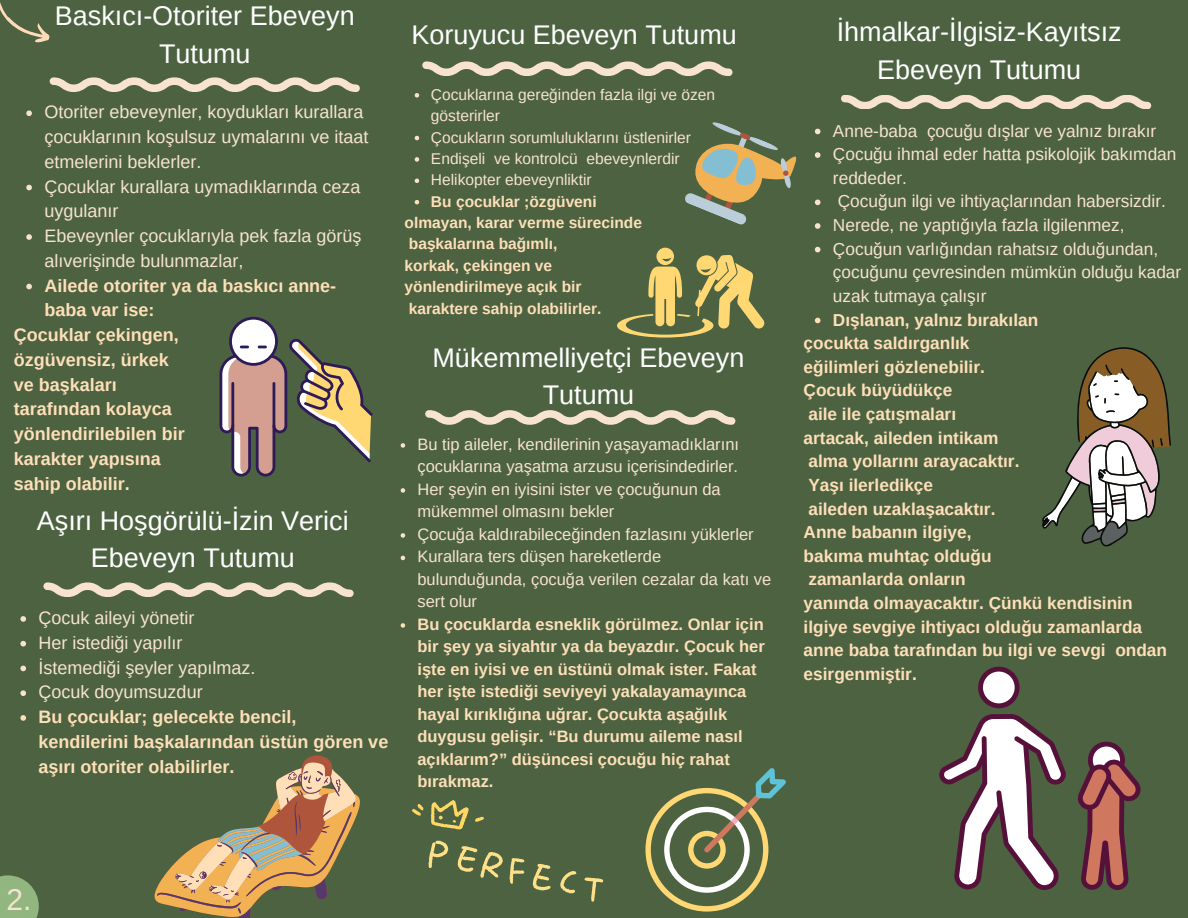
<style>
.page{position:relative;width:1188px;height:918px;background:#4c6241}
.page>*{position:absolute;margin:0;border:0;box-sizing:border-box;transform-origin:0 0}
.t1{font:30px "Arimo";color:#f7e3d0}
.t2{font:27px/37.2px "Arimo";color:#fff;text-align:center}
.t3{font:18px/24.8px "Arimo";color:#f7e3d0}
.t4{font:700 18px/24.8px "Arimo";color:#fedfb8}
.t5{font:700 17.25px/23.7px "Arimo";color:#fedfb8}
.t6{font:17.25px/23.7px "Arimo";color:#f7e3d0}
.t7{font:700 16.5px/22.5px "Arimo";color:#fedfb8}
.t8{font:16.5px/22.5px "Arimo";color:#f7e3d0}
.t9{font:15.6px/21.3px "Arimo";color:#f7e3d0}
.t10{font:700 15.6px "Arimo";color:#fedfb8}
</style>
<div class="page">
<svg style="left:50px;top:78px;width:310px;height:13px"></svg>
<svg style="left:841px;top:95px;width:310px;height:14px"></svg>
<svg style="left:43px;top:583px;width:311px;height:13px"></svg>
<svg style="left:422px;top:62px;width:311px;height:13px"></svg>
<svg style="left:26px;top:110px;width:6px;height:6px"></svg>
<svg style="left:26px;top:185px;width:6px;height:5px"></svg>
<svg style="left:26px;top:234px;width:6px;height:6px"></svg>
<svg style="left:26px;top:284px;width:6px;height:5px"></svg>
<svg style="left:220px;top:317px;width:153px;height:160px"></svg>
<svg style="left:154px;top:755px;width:206px;height:163px"></svg>
<svg style="left:425px;top:411px;width:310px;height:13px"></svg>
<svg style="left:645px;top:768px;width:141px;height:144px"></svg>
<svg style="left:428px;top:840px;width:21px;height:28px"></svg>
<svg style="left:457px;top:846px;width:147px;height:56px"></svg>
<svg style="left:412px;top:800px;width:72px;height:30px"></svg>
<svg style="left:815px;top:129px;width:5px;height:5px"></svg>
<svg style="left:815px;top:152px;width:5px;height:6px"></svg>
<svg style="left:815px;top:200px;width:5px;height:5px"></svg>
<svg style="left:815px;top:223px;width:5px;height:6px"></svg>
<svg style="left:815px;top:247px;width:5px;height:5px"></svg>
<svg style="left:815px;top:318px;width:5px;height:5px"></svg>
<svg style="left:978px;top:666px;width:42px;height:42px"></svg>
<svg style="left:939px;top:714px;width:127px;height:176px"></svg>
<svg style="left:1078px;top:741px;width:63px;height:149px"></svg>
<svg style="left:0;top:875px;width:39px;height:43px;background:#87a975"></svg>
<svg style="left:0;top:2px;width:50px;height:41px"></svg>
<svg style="left:1042px;top:347px;width:129px;height:200px"></svg>
<svg style="left:20px;top:616px;width:6px;height:6px"></svg>
<svg style="left:20px;top:641px;width:6px;height:6px"></svg>
<svg style="left:20px;top:666px;width:6px;height:5px"></svg>
<svg style="left:20px;top:690px;width:6px;height:6px"></svg>
<svg style="left:20px;top:715px;width:6px;height:6px"></svg>
<svg style="left:415px;top:93px;width:4px;height:5px"></svg>
<svg style="left:415px;top:136px;width:4px;height:4px"></svg>
<svg style="left:415px;top:157px;width:4px;height:5px"></svg>
<svg style="left:415px;top:179px;width:4px;height:4px"></svg>
<svg style="left:415px;top:200px;width:4px;height:4px"></svg>
<svg style="left:685px;top:122px;width:112px;height:103px"></svg>
<svg style="left:617px;top:248px;width:148px;height:90px"></svg>
<svg style="left:401px;top:443px;width:4px;height:5px"></svg>
<svg style="left:401px;top:488px;width:4px;height:5px"></svg>
<svg style="left:401px;top:533px;width:4px;height:5px"></svg>
<svg style="left:401px;top:556px;width:4px;height:4px"></svg>
<svg style="left:401px;top:623px;width:4px;height:5px"></svg>
<p class="t2" style="left:55px;top:-3px;width:301px">Baskıcı-Otoriter Ebeveyn<br>Tutumu</p>
<p class="t3" style="left:45px;top:100px;width:325px">Otoriter ebeveynler, koydukları kurallara çocuklarının koşulsuz uymalarını ve itaat etmelerini beklerler.</p>
<p class="t3" style="left:45px;top:174px;width:318px">Çocuklar kurallara uymadıklarında ceza uygulanır</p>
<p class="t3" style="left:45px;top:223px;width:318px">Ebeveynler çocuklarıyla pek fazla görüş alıverişinde bulunmazlar,</p>
<p class="t4" style="left:45px;top:273px;width:293px">Ailede otoriter ya da baskıcı anne&shy;baba var ise:</p>
<p class="t4" style="left:14px;top:322px;width:166px">Çocuklar çekingen,</p>
<p class="t4" style="left:14px;top:347px;width:156px">özgüvensiz, ürkek</p>
<p class="t4" style="left:14px;top:372px;width:104px">ve başkaları</p>
<p class="t4" style="left:14px;top:397px;width:159px">tarafından kolayca</p>
<p class="t4" style="left:14px;top:421px;width:172px">yönlendirilebilen bir</p>
<p class="t4" style="left:14px;top:446px;width:148px">karakter yapısına</p>
<p class="t4" style="left:14px;top:471px;width:117px">sahip olabilir.</p>
<p class="t2" style="left:37px;top:502px;width:313px">Aşırı Hoşgörülü-İzin Verici<br>Ebeveyn Tutumu</p>
<p class="t3" style="left:39px;top:605px;width:157px">Çocuk aileyi yönetir</p>
<p class="t3" style="left:39px;top:630px;width:145px">Her istediği yapılır</p>
<p class="t3" style="left:39px;top:655px;width:218px">İstemediği şeyler yapılmaz.</p>
<p class="t3" style="left:39px;top:680px;width:166px">Çocuk doyumsuzdur</p>
<p class="t4" style="left:39px;top:704px;width:351px">Bu çocuklar; gelecekte bencil, kendilerini başkalarından üstün gören ve aşırı otoriter olabilirler.</p>
<p class="t2" style="left:411px;top:16px;width:327px">Koruyucu Ebeveyn Tutumu</p>
<p class="t9" style="left:431px;top:84px;width:286px">Çocuklarına gereğinden fazla ilgi ve özen gösterirler</p>
<p class="t9" style="left:431px;top:126px;width:261px">Çocukların sorumluluklarını üstlenirler</p>
<p class="t9" style="left:431px;top:148px;width:250px">Endişeli ve kontrolcü ebeveynlerdir</p>
<p class="t9" style="left:431px;top:169px;width:162px">Helikopter ebeveynliktir</p>
<p class="t10" style="left:431px;top:193px;width:167px">Bu çocuklar ;özgüveni</p>
<p class="t10" style="left:405px;top:214px;width:239px">olmayan, karar verme sürecinde</p>
<p class="t10" style="left:409px;top:235px;width:150px">başkalarına bağımlı,</p>
<p class="t10" style="left:405px;top:257px;width:149px">korkak, çekingen ve</p>
<p class="t10" style="left:405px;top:278px;width:179px">yönlendirilmeye açık bir</p>
<p class="t10" style="left:409px;top:299px;width:194px">karaktere sahip olabilirler.</p>
<p class="t2" style="left:433px;top:339px;width:313px">Mükemmelliyetçi Ebeveyn<br>Tutumu</p>
<p class="t8" style="left:417px;top:433px;width:323px">Bu tip aileler, kendilerinin yaşayamadıklarını çocuklarına yaşatma arzusu içerisindedirler.</p>
<p class="t8" style="left:417px;top:478px;width:305px">Her şeyin en iyisini ister ve çocuğunun da mükemmel olmasını bekler</p>
<p class="t8" style="left:417px;top:523px;width:338px">Çocuğa kaldırabileceğinden fazlasını yüklerler</p>
<p class="t8" style="left:417px;top:545px;width:355px">Kurallara ters düşen hareketlerde bulunduğunda, çocuğa verilen cezalar da katı ve sert olur</p>
<p class="t7" style="left:417px;top:613px;width:349px">Bu çocuklarda esneklik görülmez. Onlar için bir şey ya siyahtır ya da beyazdır. Çocuk her işte en iyisi ve en üstünü olmak ister. Fakat her işte istediği seviyeyi yakalayamayınca hayal kırıklığına uğrar. Çocukta aşağılık duygusu gelişir. “Bu durumu aileme nasıl açıklarım?” düşüncesi çocuğu hiç rahat bırakmaz.</p>
<p class="t2" style="left:837px;top:13px;width:286px">İhmalkar-İlgisiz-Kayıtsız<br>Ebeveyn Tutumu</p>
<p class="t6" style="left:833px;top:119px;width:325px">Anne-baba çocuğu dışlar ve yalnız bırakır</p>
<p class="t6" style="left:833px;top:142px;width:345px">Çocuğu ihmal eder hatta psikolojik bakımdan reddeder.</p>
<p class="t6" style="left:838px;top:190px;width:330px">Çocuğun ilgi ve ihtiyaçlarından habersizdir.</p>
<p class="t6" style="left:833px;top:213px;width:293px">Nerede, ne yaptığıyla fazla ilgilenmez,</p>
<p class="t6" style="left:833px;top:237px;width:350px">Çocuğun varlığından rahatsız olduğundan, çocuğunu çevresinden mümkün olduğu kadar uzak tutmaya çalışır</p>
<p class="t5" style="left:833px;top:308px;width:207px">Dışlanan, yalnız bırakılan</p>
<p class="t5" style="left:804px;top:331px;width:167px">çocukta saldırganlık</p>
<p class="t5" style="left:804px;top:355px;width:183px">eğilimleri gözlenebilir.</p>
<p class="t5" style="left:804px;top:379px;width:150px">Çocuk büyüdükçe</p>
<p class="t5" style="left:808px;top:402px;width:149px">aile ile çatışmaları</p>
<p class="t5" style="left:804px;top:426px;width:196px">artacak, aileden intikam</p>
<p class="t5" style="left:808px;top:449px;width:213px">alma yollarını arayacaktır.</p>
<p class="t5" style="left:808px;top:473px;width:126px">Yaşı ilerledikçe</p>
<p class="t5" style="left:808px;top:497px;width:189px">aileden uzaklaşacaktır.</p>
<p class="t5" style="left:804px;top:520px;width:169px">Anne babanın ilgiye,</p>
<p class="t5" style="left:804px;top:544px;width:189px">bakıma muhtaç olduğu</p>
<p class="t5" style="left:808px;top:568px;width:159px">zamanlarda onların</p>
<p class="t5" style="left:804px;top:591px;width:331px">yanında olmayacaktır. Çünkü kendisinin</p>
<p class="t5" style="left:804px;top:615px;width:340px">ilgiye sevgiye ihtiyacı olduğu zamanlarda</p>
<p class="t5" style="left:804px;top:638px;width:365px">anne baba tarafından bu ilgi ve sevgi ondan esirgenmiştir.</p>
<p class="t1" style="left:7px;top:883px;width:26px">2.</p>
</div>
